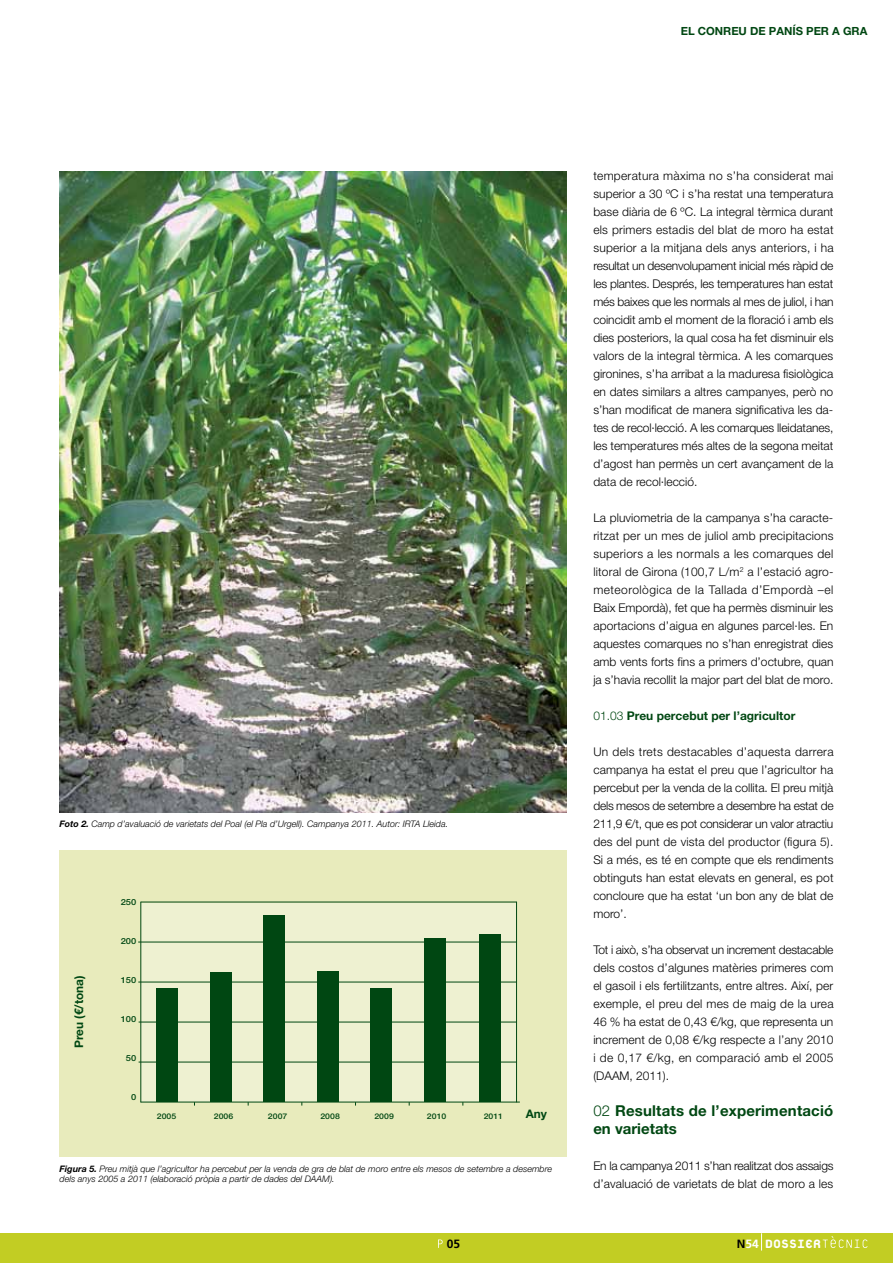
<style>
.page{position:relative;width:893px;height:1263px;background:#fff}
.page>*{position:absolute;margin:0;border:0;box-sizing:border-box;transform-origin:0 0}
.t1{font:800 18px "Platelet";color:#fff;scale:.96 1}
.t2{font:700 15px/18px "Helvetica Neue LT Pro";letter-spacing:.015em;color:#004712}
.t3{font:300 12px/18px "Helvetica Neue LT Pro";color:#000;text-align:justify}
.t4{font:700 12px "Helvetica Neue LT Pro";color:#004712}
.t5{font:700 12px "Frutiger";color:#000}
.t6{font:700 11.85px "Helvetica Neue LT Pro";color:#004712}
.t7{font:700 11.25px "Helvetica Neue LT Pro";color:#004712}
.t8{font:italic 300 9px/9.8px "Helvetica Neue LT Pro";color:#000}
.t9{font:500 8.4px "Helvetica Neue";color:#004712;scale:1.12 1}
.t10{font:500 7.8px "Helvetica Neue";color:#004712;scale:1.12 1}
.s1{font-weight:700}
.s2{font-weight:300}
.s3{font-family:"Frutiger";font-weight:700;font-size:12px;color:#000}
.s4{font-family:"Frutiger";font-weight:700;font-size:12px}
</style>
<div class="page">
<div style="left:0;top:1233px;width:893px;height:30px;background:#c2cd23"></div>
<svg style="left:761px;top:1233px;width:1px;height:17px"></svg>
<svg style="left:823px;top:1236px;width:44px;height:12px"></svg>
<svg style="left:438px;top:1239px;width:5px;height:9px"></svg>
<img style="left:60px;top:172px;width:506px;height:640px">
<div style="left:60px;top:850px;width:507px;height:307px;background:#e8ebbc"></div>
<div style="left:142px;top:903px;width:374px;height:198px;background:#eef1d1"></div>
<hr style="left:141px;top:1101px;width:379px;height:1px;background:#004712">
<hr style="left:140px;top:902px;width:1px;height:200px;background:#004712">
<hr style="left:516px;top:902px;width:1px;height:200px;background:#004712">
<hr style="left:141px;top:901px;width:376px;height:1px;background:#004712">
<hr style="left:138px;top:941px;width:378px;height:1px;background:#004712">
<hr style="left:139px;top:1021px;width:377px;height:1px;background:#004712">
<hr style="left:138px;top:981px;width:379px;height:1px;background:#004712">
<hr style="left:139px;top:1061px;width:377px;height:1px;background:#004712">
<div style="left:157px;top:988px;width:21px;height:114px;background:#004712"></div>
<div style="left:264px;top:915px;width:21px;height:187px;background:#004712"></div>
<div style="left:370px;top:988px;width:22px;height:114px;background:#004712"></div>
<div style="left:210px;top:972px;width:22px;height:130px;background:#004712"></div>
<div style="left:317px;top:972px;width:22px;height:130px;background:#004712"></div>
<div style="left:424px;top:938px;width:21px;height:164px;background:#004712"></div>
<div style="left:480px;top:934px;width:21px;height:168px;background:#004712"></div>
<p class="t7" style="left:681px;top:24px;width:134px">EL CONREU DE PANÍS per</p>
<p class="t7" style="left:832px;top:24px;width:20px">a gra</p>
<p class="t8" style="left:60px;top:819px;width:390px"><span class="s1">Foto 2.</span> Camp d’avaluació de varietats del Poal (el Pla d’Urgell). Campanya 2011. Autor: IRTA Lleida.</p>
<p class="t6" style="left:72px;top:1048px;width:74px;rotate:-90deg">Preu (€/tona)</p>
<p class="t9" style="left:121px;top:897px;width:15px">250</p>
<p class="t9" style="left:121px;top:936px;width:15px">200</p>
<p class="t9" style="left:121px;top:975px;width:15px">150</p>
<p class="t9" style="left:121px;top:1014px;width:15px">100</p>
<p class="t9" style="left:126px;top:1053px;width:11px">50</p>
<p class="t9" style="left:131px;top:1092px;width:6px">0</p>
<p class="t10" style="left:157px;top:1111px;width:19px">2005</p>
<p class="t10" style="left:214px;top:1111px;width:19px">2006</p>
<p class="t10" style="left:268px;top:1111px;width:19px">2007</p>
<p class="t10" style="left:320px;top:1111px;width:19px">2008</p>
<p class="t10" style="left:374px;top:1111px;width:19px">2009</p>
<p class="t10" style="left:427px;top:1111px;width:19px">2010</p>
<p class="t10" style="left:484px;top:1111px;width:19px">2011</p>
<p class="t6" style="left:526px;top:1107px;width:23px">Any</p>
<p class="t8" style="left:60px;top:1164px;width:494px"><span class="s1">Figura 5.</span> Preu mitjà que l’agricultor ha percebut per la venda de gra de blat de moro entre els mesos de setembre a desembre dels anys 2005 a 2011 (elaboració pròpia a partir de dades del DAAM).</p>
<p class="t5" style="left:447px;top:1236px;width:15px">05</p>
<p class="t3" style="left:593px;top:166px;width:242px">temperatura màxima no s’ha considerat mai superior a 30 ºC i s’ha restat una temperatura base diària de 6 ºC. La integral tèrmica durant els primers estadis del blat de moro ha estat superior a la mitjana dels anys anteriors, i ha resultat un desenvolupament inicial més ràpid de les plantes. Després, les temperatures han estat més baixes que les normals al mes de juliol, i han coincidit amb el moment de la floració i amb els dies posteriors, la qual cosa ha fet disminuir els valors de la integral tèrmica. A les comarques gironines, s’ha arribat a la maduresa fisiològica en dates similars a altres campanyes, però no s’han modificat de manera significativa les da&shy;tes de recol·lecció. A les comarques lleidatanes, les temperatures més altes de la segona meitat d’agost han permès un cert avançament de la data de recol·lecció.</p>
<p class="t3" style="left:593px;top:508px;width:242px">La pluviometria de la campanya s’ha caracte&shy;ritzat per un mes de juliol amb precipitacions superiors a les normals a les comarques del litoral de Girona (100,7 L/m<sup>2</sup> a l’estació agro&shy;meteorològica de la Tallada d’Empordà –el Baix Empordà), fet que ha permès disminuir les aportacions d’aigua en algunes parcel·les. En aquestes comarques no s’han enregistrat dies amb vents forts fins a primers d’octubre, quan ja s’havia recollit la major part del blat de moro.</p>
<p class="t4" style="left:593px;top:708px;width:204px"><span class="s2">01.03</span> Preu percebut per l’agricultor</p>
<p class="t3" style="left:593px;top:742px;width:242px">Un dels trets destacables d’aquesta darrera campanya ha estat el preu que l’agricultor ha percebut per la venda de la collita. El preu mitjà dels mesos de setembre a desembre ha estat de 211,9 €/t, que es pot considerar un valor atractiu des del punt de vista del productor (figura 5).<br>Si a més, es té en compte que els rendiments obtinguts han estat elevats en general, es pot concloure que ha estat ‘un bon any de blat de moro’.</p>
<p class="t3" style="left:593px;top:940px;width:242px">Tot i això, s’ha observat un increment destacable dels costos d’algunes matèries primeres com el gasoil i els fertilitzants, entre altres. Així, per exemple, el preu del mes de maig de la urea 46 % ha estat de 0,43 €/kg, que representa un increment de 0,08 €/kg respecte a l’any 2010 i de 0,17 €/kg, en comparació amb el 2005 (DAAM, 2011).</p>
<p class="t2" style="left:593px;top:1101px;width:241px"><span class="s2">02</span> Resultats de l’experimentació en varietats</p>
<p class="t3" style="left:593px;top:1156px;width:242px">En la campanya 2011 s’han realitzat dos assaigs d’avaluació de varietats de blat de moro a les</p>
<h1 class="t1" style="left:737px;top:1235px;width:89px"><span class="s3">N</span><span class="s4">54</span> DOSSIER</h1>
</div>
